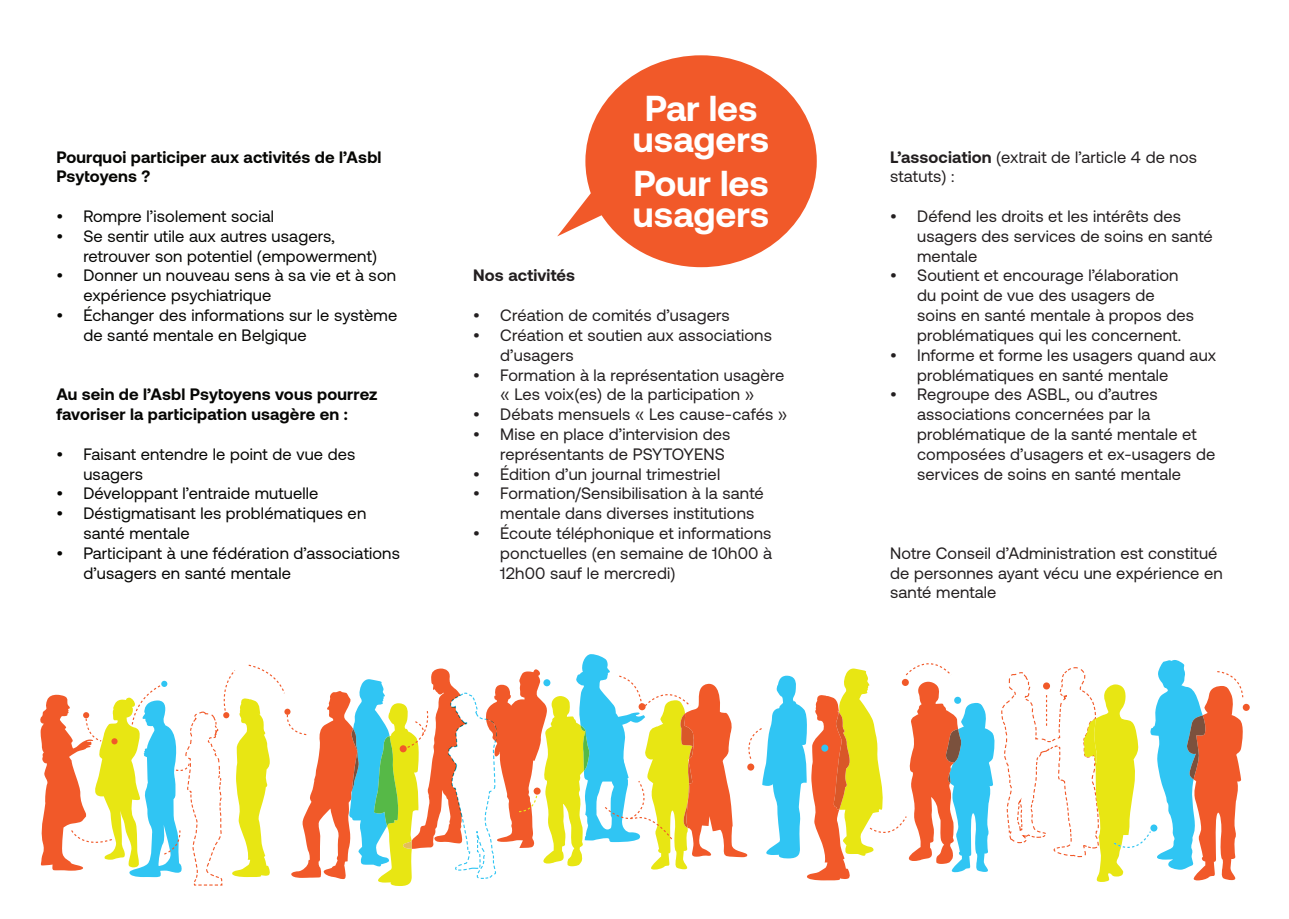
<style>
.page{position:relative;width:1289px;height:919px;background:#fff}
.page>*{position:absolute;margin:0;border:0;box-sizing:border-box;transform-origin:0 0}
.t1{font:700 36px/30.9px "Aeonik";color:#fff;text-align:center}
.t2{font:16.5px/19.8px "Aeonik";letter-spacing:.01em;color:#231f20}
.t3{font:16.5px/19.8px "Aeonik";letter-spacing:.01em;color:#060604}
.t4{font:700 16.5px/19.8px "Aeonik";letter-spacing:.01em;color:#060604}
.t5{font:700 16.5px "Aeonik";letter-spacing:.01em;color:#231f20}
.s1{font-weight:700}
</style>
<div class="page">
<svg style="left:557px;top:55px;width:259px;height:212px;fill:#f15929"></svg>
<div style="left:1242px;top:703px;width:7px;height:7px;background:#f15929;border-radius:50%"></div>
<svg style="left:40px;top:654px;width:1204px;height:232px"></svg>
<p class="t4" style="left:56px;top:147px;width:327px">Pourquoi participer aux activités de l’Asbl<br>Psytoyens ?</p>
<p class="t3" style="left:56px;top:206px;width:219px">• Rompre l’isolement social</p>
<p class="t3" style="left:83px;top:226px;width:295px;text-indent:-27px">• Se sentir utile aux autres usagers, retrouver son potentiel (empowerment)</p>
<p class="t3" style="left:83px;top:266px;width:314px;text-indent:-27px">• Donner un nouveau sens à sa vie et à son expérience psychiatrique</p>
<p class="t3" style="left:83px;top:305px;width:315px;text-indent:-27px">• Échanger des informations sur le système de santé mentale en Belgique</p>
<p class="t4" style="left:56px;top:384px;width:322px">Au sein de l’Asbl Psytoyens vous pourrez favoriser la participation usagère en :</p>
<p class="t3" style="left:83px;top:444px;width:273px;text-indent:-27px">• Faisant entendre le point de vue des usagers</p>
<p class="t3" style="left:56px;top:483px;width:264px">• Développant l’entraide mutuelle</p>
<p class="t3" style="left:83px;top:503px;width:284px;text-indent:-27px">• Déstigmatisant les problématiques en santé mentale</p>
<p class="t3" style="left:83px;top:543px;width:318px;text-indent:-27px">• Participant à une fédération d’associations d’usagers en santé mentale</p>
<h1 class="t1" style="left:633px;top:92px;width:138px">Par les usagers</h1>
<h1 class="t1" style="left:633px;top:168px;width:138px;text-align:left">Pour les usagers</h1>
<p class="t5" style="left:473px;top:266px;width:103px">Nos activités</p>
<p class="t2" style="left:473px;top:305px;width:258px">• Création de comités d’usagers</p>
<p class="t2" style="left:500px;top:325px;width:273px;text-indent:-27px">• Création et soutien aux associations d’usagers</p>
<p class="t2" style="left:473px;top:365px;width:313px;text-align:center">• Formation à la représentation usagère « Les voix(es) de la participation »</p>
<p class="t2" style="left:473px;top:404px;width:316px">• Débats mensuels « Les cause-cafés »</p>
<p class="t2" style="left:500px;top:424px;width:231px;text-indent:-27px">• Mise en place d’intervision des représentants de PSYTOYENS</p>
<p class="t2" style="left:473px;top:464px;width:248px">• Édition d’un journal trimestriel</p>
<p class="t2" style="left:500px;top:483px;width:265px;text-indent:-27px">• Formation/Sensibilisation à la santé mentale dans diverses institutions</p>
<p class="t2" style="left:500px;top:523px;width:273px;text-align:justify;text-indent:-27px">• Écoute téléphonique et informations ponctuelles (en semaine de 10h00 à 12h00 sauf le mercredi)</p>
<p class="t2" style="left:890px;top:147px;width:308px"><span class="s1">L’association</span> (extrait de l’article 4 de nos statuts) :</p>
<p class="t2" style="left:917px;top:206px;width:297px;text-indent:-27px">• Défend les droits et les intérêts des usagers des services de soins en santé mentale</p>
<p class="t2" style="left:917px;top:266px;width:278px;text-indent:-27px">• Soutient et encourage l’élaboration du point de vue des usagers de soins en santé mentale à propos des problématiques qui les concernent.</p>
<p class="t2" style="left:917px;top:345px;width:300px;text-indent:-27px">• Informe et forme les usagers quand aux problématiques en santé mentale</p>
<p class="t2" style="left:917px;top:384px;width:300px;text-indent:-27px">• Regroupe des ASBL, ou d’autres associations concernées par la problématique de la santé mentale et composées d’usagers et ex-usagers de services de soins en santé mentale</p>
<p class="t2" style="left:890px;top:543px;width:334px">Notre Conseil d’Administration est constitué de personnes ayant vécu une expérience en santé mentale</p>
</div>
